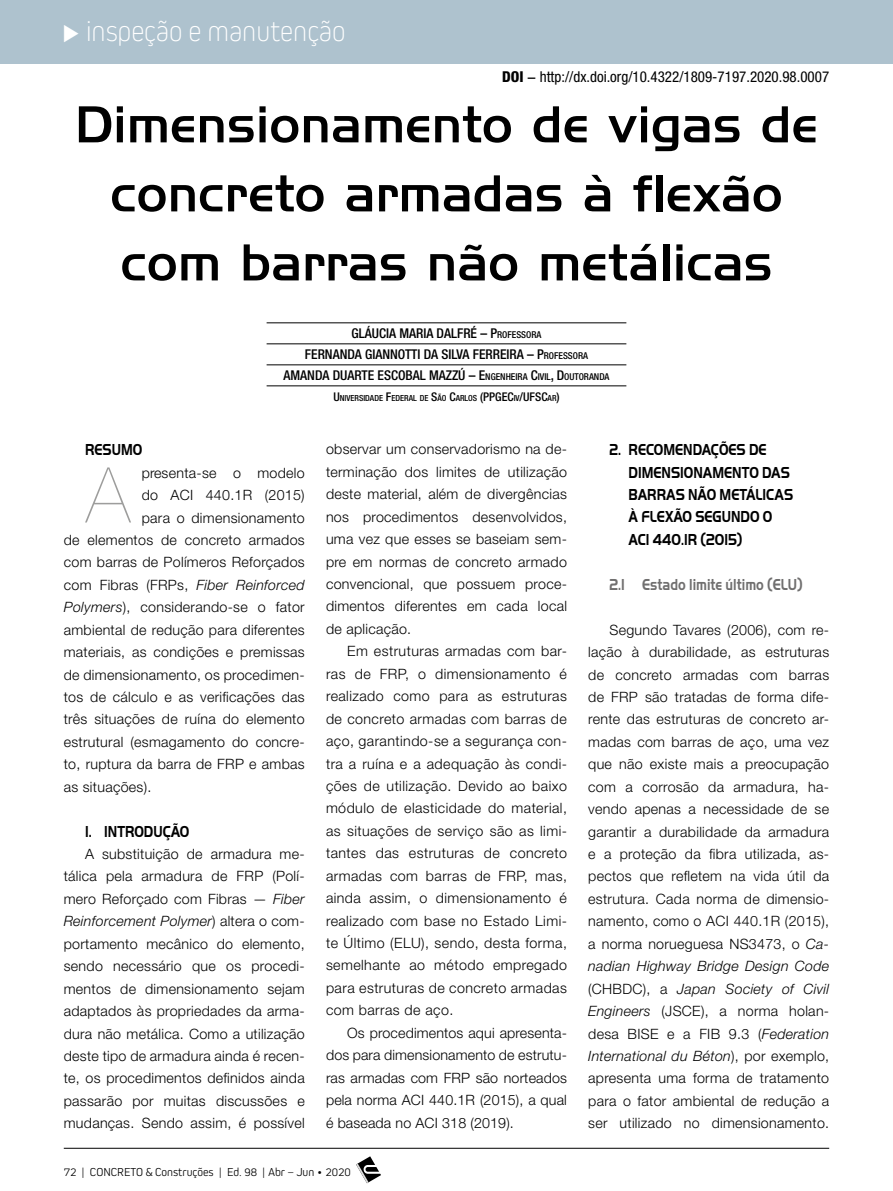
<style>
.page{position:relative;width:893px;height:1191px;background:#fff}
.page>*{position:absolute;margin:0;border:0;box-sizing:border-box;transform-origin:0 0}
.t1{font:200 77.1px "Helvetica Neue LT Std";color:#9d9d9c}
.t2{font:500 54px/69px "Handel Got D";color:#000;text-align:center}
.t3{font:200 30px "Kiro";color:#fff;scale:.95 1}
.t4{font:700 16.5px/22.4px "Handel Got D";color:#000;scale:.8 1}
.t5{font:700 16.5px "Handel Got D";color:#706f6f;scale:.8 1}
.t6{font:condensed 15px "Helvetica Neue LT Std";color:#000}
.t7{font:300 14.25px/22.5px "Helvetica Neue LT Std";letter-spacing:.02em;color:#000;text-align:justify}
.t8{font:500 condensed 13.5px/21px "Helvetica Neue LT Std";color:#000;text-align:center}
.t9{font:300 12px "Kiro";color:#000}
.t10{font:500 condensed 8.4px "Helvetica Neue LT Std";color:#000}
.s1{font-weight:800}
.s2{font-weight:500}
.s3{font-style:inherit}
.s4{font-size:9.45px}
.s5{font-size:12px}
.s6{font-style:italic}
</style>
<div class="page">
<svg style="left:356px;top:1156px;width:25px;height:27px"></svg>
<hr style="left:64px;top:1148px;width:765px;height:1px;background:#000">
<div style="left:0;top:0;width:893px;height:64px;background:#aec2ce"></div>
<hr style="left:267px;top:322px;width:359px;height:1px;background:#000">
<hr style="left:267px;top:343px;width:359px;height:1px;background:#000">
<hr style="left:267px;top:364px;width:359px;height:1px;background:#000">
<hr style="left:267px;top:385px;width:359px;height:1px;background:#000">
<h3 class="t3" style="left:62px;top:14px;width:300px">◆ inspeção e manutenção</h3>
<p class="t6" style="left:502px;top:68px;width:328px"><span class="s1">DOI</span> <span class="s2">−</span> http://dx.doi.org/10.4322/1809-7197.2020.98.0007</p>
<h2 class="t2" style="left:75px;top:89px;width:744px">Dimensionamento de vigas de concreto armadas à flexão com barras não metálicas</h2>
<p class="t8" style="left:283px;top:322px;width:327px">GLÁUCIA MARIA DALFRÉ – <span class="s3">P</span><span class="s4">ROFESSORA<br></span>FERNANDA GIANNOTTI DA SILVA FERREIRA – <span class="s3">P</span><span class="s4">ROFESSORA<br></span>AMANDA DUARTE ESCOBAL MAZZÚ – <span class="s3">E</span><span class="s4">NGENHEIRA</span> <span class="s3">C</span><span class="s4">IVIL</span><span class="s3">, D</span><span class="s4">OUTORANDA</span></p>
<p class="t10" style="left:333px;top:393px;width:228px"><span class="s5">U</span>NIVERSIDADE <span class="s5">F</span>EDERAL DE <span class="s5">S</span>ÃO <span class="s5">C</span>ARLOS <span class="s5">(PPGEC</span>IV<span class="s5">/UFSC</span>AR<span class="s5">)</span></p>
<p class="t4" style="left:85px;top:438px;width:73px">RESUMO</p>
<h1 class="t1" style="left:86px;top:451px;width:46px">A</h1>
<p class="t7" style="left:142px;top:461px;width:164px">presenta-se o modelo</p>
<p class="t7" style="left:142px;top:483px;width:164px">do ACI 440.1R (2015)</p>
<p class="t7" style="left:142px;top:506px;width:164px">para o dimensionamento</p>
<p class="t7" style="left:64px;top:528px;width:242px">de elementos de concreto armados</p>
<p class="t7" style="left:64px;top:551px;width:242px">com barras de Polímeros Reforçados</p>
<p class="t7" style="left:64px;top:573px;width:242px">com Fibras (FRPs, <span class="s6">Fiber Reinforced</span></p>
<p class="t7" style="left:64px;top:595px;width:242px"><span class="s6">Polymers</span>), considerando-se o fator</p>
<p class="t7" style="left:64px;top:618px;width:242px">ambiental de redução para diferentes</p>
<p class="t7" style="left:64px;top:640px;width:242px">materiais, as condições e premissas</p>
<p class="t7" style="left:64px;top:663px;width:242px">de dimensionamento, os procedimen-</p>
<p class="t7" style="left:64px;top:685px;width:242px">tos de cálculo e as verificações das</p>
<p class="t7" style="left:64px;top:708px;width:242px">três situações de ruína do elemento</p>
<p class="t7" style="left:64px;top:730px;width:242px">estrutural (esmagamento do concre-</p>
<p class="t7" style="left:64px;top:752px;width:242px">to, ruptura da barra de FRP e ambas</p>
<p class="t7" style="left:64px;top:775px;width:89px">as situações).</p>
<p class="t4" style="left:85px;top:819px;width:132px">1. INTRODUÇÃO</p>
<p class="t7" style="left:64px;top:842px;width:242px;text-indent:21px">A substituição de armadura me&shy;tálica pela armadura de FRP (Polí&shy;mero Reforçado com Fibras — <span class="s6">Fiber Reinforcement Polymer</span>) altera o com&shy;portamento mecânico do elemento, sendo necessário que os procedi&shy;mentos de dimensionamento sejam adaptados às propriedades da arma&shy;dura não metálica. Como a utilização deste tipo de armadura ainda é recen&shy;te, os procedimentos definidos ainda passarão por muitas discussões e mudanças. Sendo assim, é possível</p>
<p class="t7" style="left:326px;top:438px;width:242px">observar um conservadorismo na de&shy;terminação dos limites de utilização deste material, além de divergências nos procedimentos desenvolvidos, uma vez que esses se baseiam sem&shy;pre em normas de concreto armado convencional, que possuem proce&shy;dimentos diferentes em cada local de aplicação.</p>
<p class="t7" style="left:326px;top:639px;width:242px;text-indent:21px">Em estruturas armadas com bar&shy;ras de FRP, o dimensionamento é realizado como para as estruturas de concreto armadas com barras de aço, garantindo-se a segurança con&shy;tra a ruína e a adequação às condi&shy;ções de utilização. Devido ao baixo módulo de elasticidade do material, as situações de serviço são as limi&shy;tantes das estruturas de concreto armadas com barras de FRP, mas, ainda assim, o dimensionamento é realizado com base no Estado Limi&shy;te Último (ELU), sendo, desta forma, semelhante ao método empregado para estruturas de concreto armadas com barras de aço.</p>
<p class="t7" style="left:326px;top:1021px;width:242px;text-indent:21px">Os procedimentos aqui apresenta&shy;dos para dimensionamento de estrutu&shy;ras armadas com FRP são norteados pela norma ACI 440.1R (2015), a qual é baseada no ACI 318 (2019).</p>
<p class="t9" style="left:64px;top:1164px;width:289px">72 | CONCRETO &amp; Construções | Ed. 98 | Abr – Jun • 2020</p>
<p class="t4" style="left:629px;top:438px;width:207px;text-indent:-19px">2. RECOMENDAÇÕES DE<br>DIMENSIONAMENTO DAS<br>BARRAS NÃO METÁLICAS<br>À FLEXÃO SEGUNDO O<br>ACI 440.1R (2015)</p>
<p class="t5" style="left:609px;top:575px;width:243px">2.1 Estado limite último (ELU)</p>
<p class="t7" style="left:588px;top:618px;width:242px;text-indent:21px">Segundo Tavares (2006), com re&shy;lação à durabilidade, as estruturas de concreto armadas com barras de FRP são tratadas de forma dife&shy;rente das estruturas de concreto ar&shy;madas com barras de aço, uma vez que não existe mais a preocupação com a corrosão da armadura, ha&shy;vendo apenas a necessidade de se garantir a durabilidade da armadura e a proteção da fibra utilizada, as&shy;pectos que refletem na vida útil da estrutura. Cada norma de dimensio&shy;namento, como o ACI 440.1R (2015), a norma norueguesa NS3473, o <span class="s6">Ca&shy;nadian Highway Bridge Design Code </span>(CHBDC), a <span class="s6">Japan Society of Civil Engineers</span> (JSCE), a norma holan&shy;desa BISE e a FIB 9.3 (<span class="s6">Federation International du Béton</span>), por exemplo, apresenta uma forma de tratamento para o fator ambiental de redução a ser utilizado no dimensionamento.</p>
</div>
